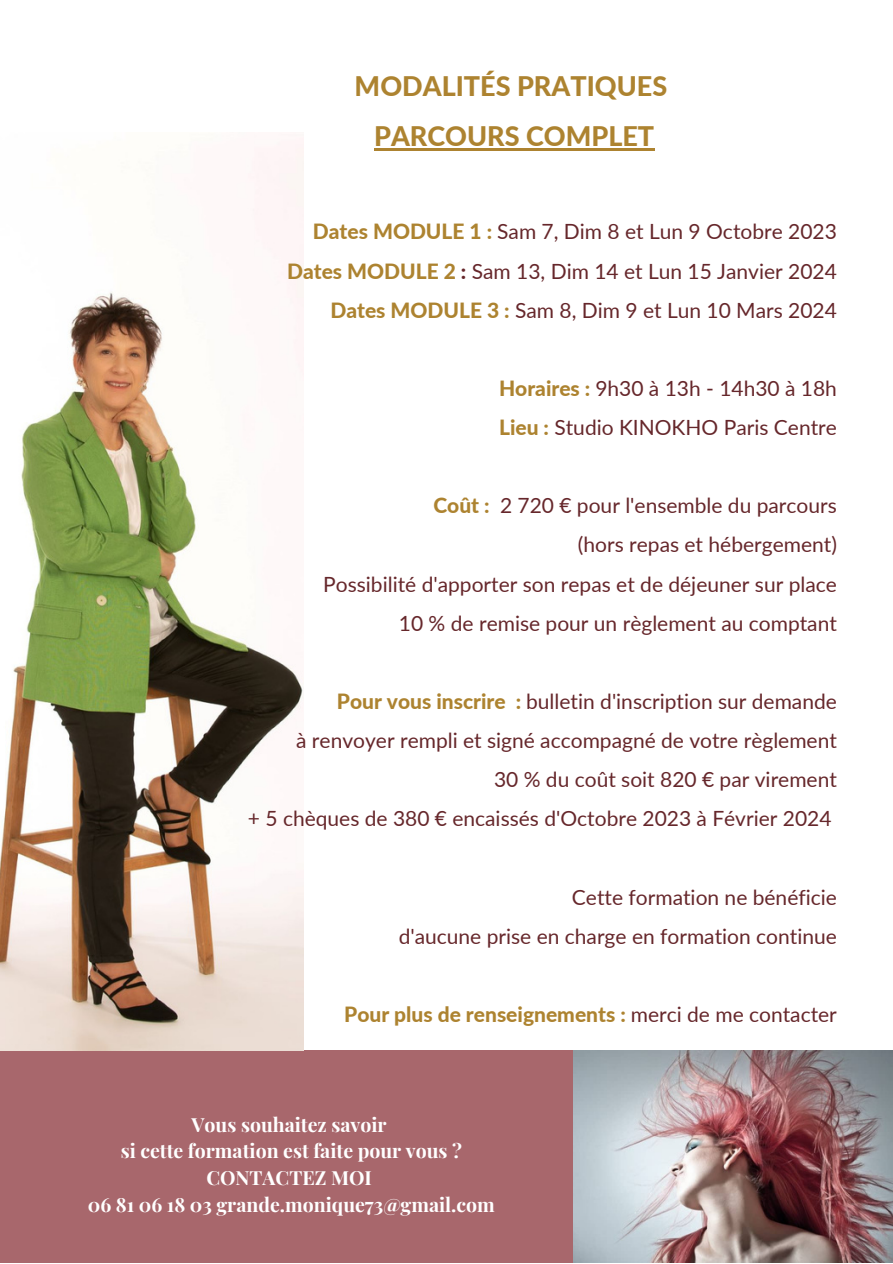
<style>
.page{position:relative;width:893px;height:1264px;background:#fff}
.page>*{position:absolute;margin:0;border:0;box-sizing:border-box;transform-origin:0 0}
.t1{font:800 27px "Lato";color:#ad8330}
.t2{font:21px "Lato";color:#66272b}
.t3{font:800 21px "Lato";color:#ad8330}
.t4{font:700 19.5px "Playfair Display";color:#fff}
.s1{font-weight:800;color:#ad8330}
.s2{font-weight:800}
.s3{font-weight:400;color:#66272b}
</style>
<div class="page">
<div style="left:0;top:1050px;width:892px;height:212px;background:#a8676c"></div>
<img style="left:573px;top:1050px;width:319px;height:212px">
<img style="left:0;top:138px;width:303px;height:912px">
<hr style="left:374px;top:148px;width:280px;height:2px;background:#ad8330">
<p class="t1" style="left:354px;top:69px;width:314px">MODALITÉS PRATIQUES</p>
<p class="t1" style="left:374px;top:120px;width:281px">PARCOURS COMPLET</p>
<p class="t2" style="left:313px;top:219px;width:525px"><span class="s1">Dates MODULE 1 :</span> Sam 7, Dim 8 et Lun 9 Octobre 2023</p>
<p class="t2" style="left:287px;top:258px;width:551px"><span class="s1">Dates MODULE 2</span> <span class="s2">:</span> Sam 13, Dim 14 et Lun 15 Janvier 2024</p>
<p class="t2" style="left:330px;top:297px;width:508px"><span class="s1">Dates MODULE 3 :</span> Sam 8, Dim 9 et Lun 10 Mars 2024</p>
<p class="t2" style="left:499px;top:375px;width:339px"><span class="s1">Horaires :</span> 9h30 à 13h - 14h30 à 18h</p>
<p class="t2" style="left:499px;top:414px;width:339px"><span class="s1">Lieu :</span> Studio KINOKHO Paris Centre</p>
<p class="t2" style="left:433px;top:492px;width:405px"><span class="s1">Coût :</span> 2 720 € pour l'ensemble du parcours</p>
<p class="t2" style="left:578px;top:531px;width:260px">(hors repas et hébergement)</p>
<p class="t2" style="left:323px;top:571px;width:515px">Possibilité d'apporter son repas et de déjeuner sur place</p>
<p class="t2" style="left:399px;top:610px;width:439px">10 % de remise pour un règlement au comptant</p>
<p class="t2" style="left:337px;top:688px;width:501px"><span class="s1">Pour vous inscrire :</span> bulletin d'inscription sur demande</p>
<p class="t2" style="left:296px;top:727px;width:542px">à renvoyer rempli et signé accompagné de votre règlement</p>
<p class="t2" style="left:494px;top:766px;width:344px">30 % du coût soit 820 € par virement</p>
<p class="t2" style="left:248px;top:805px;width:585px">+ 5 chèques de 380 € encaissés d'Octobre 2023 à Février 2024</p>
<p class="t2" style="left:572px;top:883px;width:266px">Cette formation ne bénéficie</p>
<p class="t2" style="left:398px;top:923px;width:440px">d'aucune prise en charge en formation continue</p>
<p class="t3" style="left:344px;top:1001px;width:494px">Pour plus de renseignements : <span class="s3">merci de me contacter</span></p>
<p class="t4" style="left:192px;top:1110px;width:196px">Vous souhaitez savoir</p>
<p class="t4" style="left:121px;top:1137px;width:343px">si cette formation est faite pour vous ?</p>
<p class="t4" style="left:206px;top:1164px;width:167px">CONTACTEZ MOI</p>
<p class="t4" style="left:88px;top:1191px;width:408px">06 81 06 18 03 grande.monique73@gmail.com</p>
</div>
